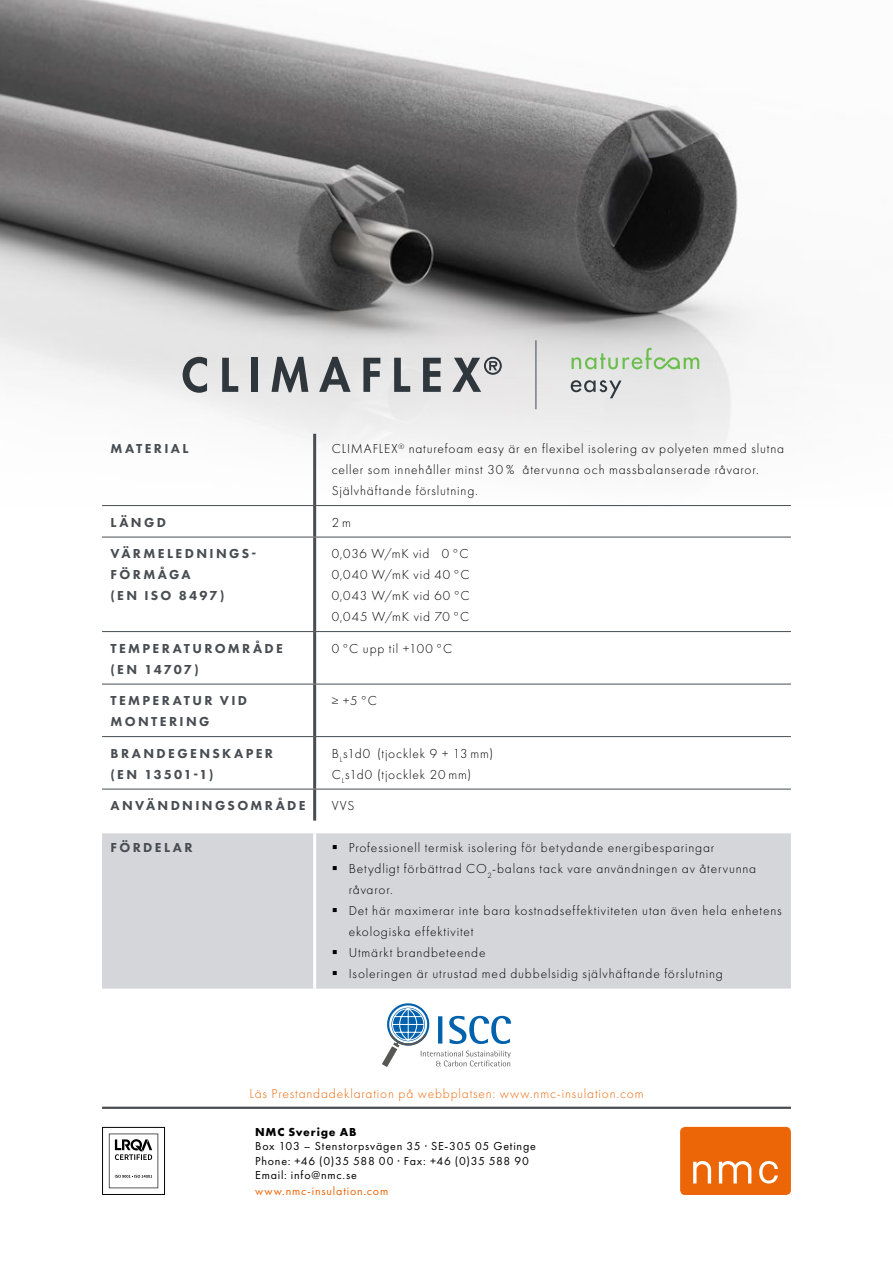
<style>
.page{position:relative;width:893px;height:1263px;background:#fff}
.page>*{position:absolute;margin:0;border:0;box-sizing:border-box;transform-origin:0 0}
.t1{font:300 13.5px/21px "Futura PT";letter-spacing:.06em;color:#000}
.t2{font:800 13.5px/21px "Futura PT";letter-spacing:.175em;color:#484d52}
.t3{font:300 13.5px "Futura PT";letter-spacing:.065em;color:#ec6608}
.t4{font:12px/14.4px "Futura PT";letter-spacing:.065em;color:#000}
.t5{font:12px "Futura PT";letter-spacing:.065em;color:#ec6608}
.t6{font:700 12px "Futura PT";letter-spacing:.065em;color:#000}
</style>
<div class="page">
<div style="left:680px;top:1127px;width:111px;height:68px;background:#ec6608;border-radius:5px"></div>
<svg style="left:693px;top:1161px;width:85px;height:22px"></svg>
<hr style="left:102px;top:1107px;width:689px;height:2px;background:#484d52">
<svg style="left:102px;top:1127px;width:63px;height:68px"></svg>
<img style="left:0;top:0;width:791px;height:510px">
<svg style="left:183px;top:357px;width:24px;height:36px"></svg>
<svg style="left:222px;top:358px;width:16px;height:34px"></svg>
<div style="left:251px;top:358px;width:7px;height:34px;background:#2f373d"></div>
<svg style="left:271px;top:357px;width:37px;height:35px"></svg>
<svg style="left:319px;top:357px;width:32px;height:35px"></svg>
<svg style="left:363px;top:358px;width:17px;height:34px"></svg>
<svg style="left:394px;top:358px;width:16px;height:34px"></svg>
<svg style="left:423px;top:358px;width:18px;height:34px"></svg>
<svg style="left:452px;top:357px;width:50px;height:35px;background:#a6a8ab"></svg>
<hr style="left:535px;top:340px;width:1px;height:69px;background:#2f373d">
<svg style="left:571px;top:380px;width:50px;height:18px"></svg>
<svg style="left:572px;top:348px;width:127px;height:22px;background:#c7d9c0"></svg>
<svg style="left:382px;top:1003px;width:129px;height:64px"></svg>
<div style="left:102px;top:833px;width:689px;height:155px;background:#d5d6da"></div>
<hr style="left:313px;top:506px;width:3px;height:31px;background:#484d52">
<hr style="left:313px;top:537px;width:3px;height:94px;background:#484d52">
<hr style="left:313px;top:632px;width:3px;height:52px;background:#484d52">
<hr style="left:313px;top:684px;width:3px;height:52px;background:#484d52">
<hr style="left:313px;top:737px;width:3px;height:52px;background:#484d52">
<hr style="left:313px;top:789px;width:3px;height:31px;background:#484d52">
<hr style="left:102px;top:537px;width:213px;height:1px;background:#484d52">
<hr style="left:315px;top:537px;width:476px;height:1px;background:#484d52">
<hr style="left:102px;top:631px;width:213px;height:1px;background:#484d52">
<hr style="left:315px;top:631px;width:476px;height:1px;background:#484d52">
<hr style="left:102px;top:684px;width:213px;height:1px;background:#484d52">
<hr style="left:315px;top:684px;width:476px;height:1px;background:#484d52">
<hr style="left:102px;top:736px;width:213px;height:1px;background:#484d52">
<hr style="left:315px;top:736px;width:476px;height:1px;background:#484d52">
<hr style="left:102px;top:789px;width:213px;height:1px;background:#484d52">
<hr style="left:315px;top:789px;width:476px;height:1px;background:#484d52">
<hr style="left:313px;top:833px;width:3px;height:155px;background:#fff">
<hr style="left:313px;top:434px;width:3px;height:71px;background:#484d52">
<hr style="left:102px;top:505px;width:213px;height:1px;background:#484d52">
<hr style="left:315px;top:505px;width:476px;height:1px;background:#484d52">
<svg style="left:333px;top:845px;width:4px;height:4px"></svg>
<svg style="left:333px;top:866px;width:4px;height:4px"></svg>
<svg style="left:333px;top:908px;width:4px;height:4px"></svg>
<svg style="left:333px;top:950px;width:4px;height:4px"></svg>
<svg style="left:333px;top:971px;width:4px;height:4px"></svg>
<p class="t2" style="left:111px;top:438px;width:79px">MATERIAL</p>
<p class="t1" style="left:332px;top:438px;width:454px">CLIMAFLEX<sup>®</sup> naturefoam easy är en flexibel isolering av polyeten mmed slutna celler som innehåller minst 30 % återvunna och massbalanserade råvaror.<br>Självhäftande förslutning.</p>
<p class="t2" style="left:111px;top:511px;width:57px">LÄNGD</p>
<p class="t1" style="left:332px;top:512px;width:21px">2m</p>
<p class="t2" style="left:111px;top:543px;width:147px">VÄRMELEDNINGS-<br>FÖRMÅGA<br>(EN ISO 8497)</p>
<p class="t1" style="left:332px;top:543px;width:139px;text-align:justify">0,036 W/mK vid 0 °C 0,040 W/mK vid 40 °C 0,043 W/mK vid 60 °C 0,045 W/mK vid 70 °C</p>
<p class="t2" style="left:111px;top:637px;width:174px">TEMPERATUROMRÅDE (EN 14707)</p>
<p class="t1" style="left:332px;top:638px;width:122px">0 °C upp til +100 °C</p>
<p class="t2" style="left:111px;top:690px;width:138px">TEMPERATUR VID<br>MONTERING</p>
<p class="t1" style="left:332px;top:690px;width:47px">≥ +5 °C</p>
<p class="t2" style="left:111px;top:742px;width:164px">BRANDEGENSKAPER (EN 13501-1)</p>
<p class="t1" style="left:332px;top:743px;width:163px">B<sub>L</sub>s1d0 (tjocklek 9 + 13 mm)<br>C<sub>L</sub>s1d0 (tjocklek 20 mm)</p>
<p class="t2" style="left:111px;top:795px;width:197px">ANVÄNDNINGSOMRÅDE</p>
<p class="t1" style="left:332px;top:795px;width:24px">VVS</p>
<p class="t2" style="left:111px;top:837px;width:83px">FÖRDELAR</p>
<p class="t1" style="left:349px;top:837px;width:434px">Professionell termisk isolering för betydande energibesparingar<br>Betydligt förbättrad CO<sub>2</sub>-balans tack vare användningen av återvunna råvaror.<br>Det här maximerar inte bara kostnadseffektiviteten utan även hela enhetens ekologiska effektivitet<br>Utmärkt brandbeteende<br>Isoleringen är utrustad med dubbelsidig självhäftande förslutning</p>
<p class="t3" style="left:249px;top:1086px;width:395px">Läs Prestandadeklaration på webbplatsen: www.nmc-insulation.com</p>
<p class="t6" style="left:255px;top:1124px;width:103px">NMC Sverige AB</p>
<p class="t4" style="left:255px;top:1139px;width:282px">Box 103 – Stenstorpsvägen 35 · SE-305 05 Getinge<br>Phone: +46 (0)35 588 00 · Fax: +46 (0)35 588 90<br>Email: info@nmc.se</p>
<p class="t5" style="left:255px;top:1184px;width:135px">www.nmc-insulation.com</p>
</div>
